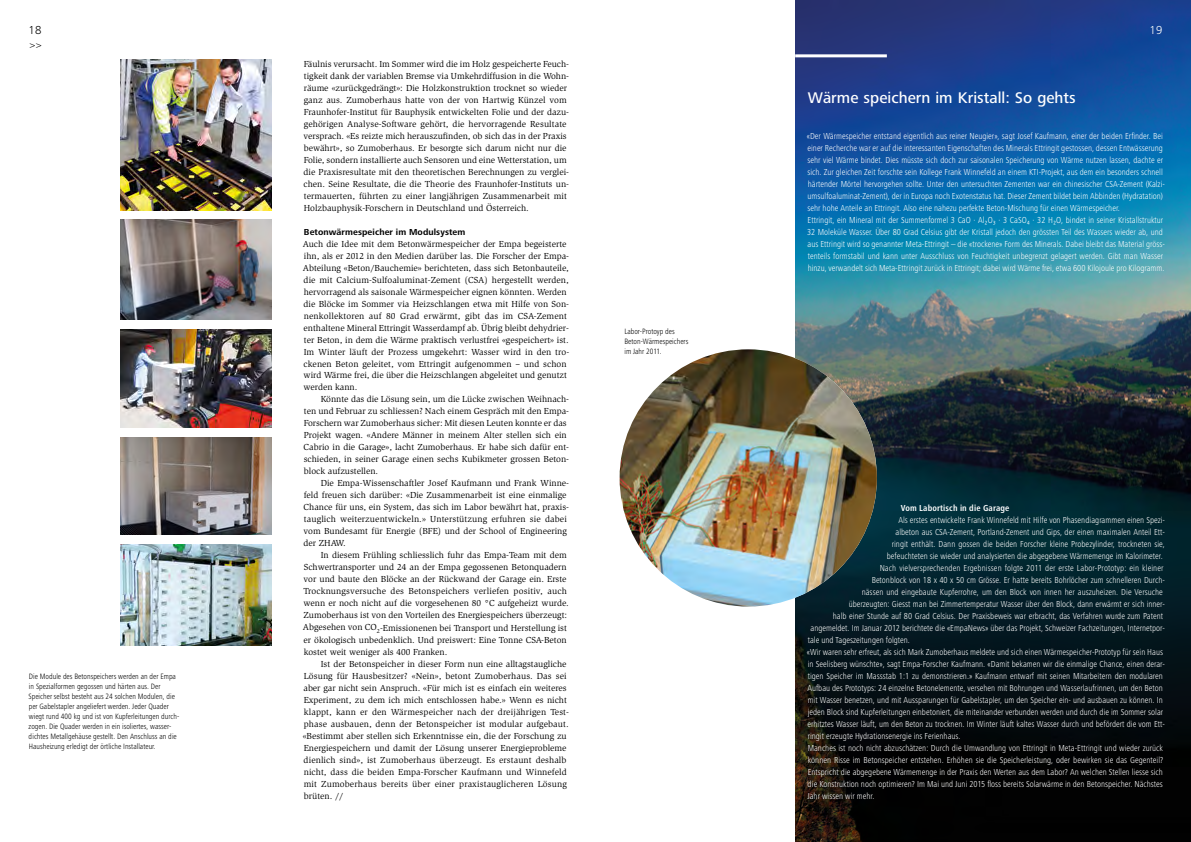
<style>
.page{position:relative;width:1191px;height:842px;background:#fff}
.page>*{position:absolute;margin:0;border:0;box-sizing:border-box;transform-origin:0 0}
.t1{font:500 16px "Frutiger Next Pro";color:#fff}
.t2{font:300 12px "Frutiger Next Pro";color:#000}
.t3{font:300 12px "Frutiger Next Pro";color:#fff}
.t4{font:300 10px "Frutiger Next Pro";color:#000}
.t5{font:9px/12px "Slimbach Std";color:#000}
.t6{font:300 condensed 9px/12px "Frutiger Next Pro";color:#fff}
.t7{font:700 9px "Frutiger Next Pro";letter-spacing:.01em;color:#000}
.t8{font:700 condensed 9px "Frutiger Next Pro";letter-spacing:.015em;color:#fff}
.t9{font:300 condensed 8px/10px "Frutiger Next Pro";color:#000}
</style>
<div class="page">
<img style="left:795px;top:0;width:396px;height:842px">
<hr style="left:795px;top:54px;width:92px;height:3px;background:#fff">
<img style="left:619px;top:349px;width:258px;height:258px;border-radius:129px">
<img style="left:120px;top:219px;width:151px;height:100px">
<img style="left:120px;top:329px;width:151px;height:98px">
<img style="left:120px;top:437px;width:151px;height:97px">
<img style="left:120px;top:60px;width:151px;height:151px">
<img style="left:120px;top:545px;width:151px;height:101px">
<h2 class="t2" style="left:28px;top:23px;width:15px">18</h2>
<p class="t4" style="left:30px;top:39px;width:13px">&gt;&gt;</p>
<p class="t9" style="left:29px;top:671px;width:152px">Die Module des Betonspeichers werden an der Empa in Spezialformen gegossen und härten aus. Der Speicher selbst besteht aus 24 solchen Modulen, die per Gabelstapler angeliefert werden. Jeder Quader wiegt rund 400 kg und ist von Kupferleitungen durch&shy;zogen. Die Quader werden in ein isoliertes, wasser&shy;dichtes Metallgehäuse gestellt. Den Anschluss an die Hausheizung erledigt der örtliche Installateur.</p>
<p class="t5" style="left:303px;top:58px;width:267px">Fäulnis verursacht. Im Sommer wird die im Holz gespeicherte Feuch&shy;tigkeit dank der variablen Bremse via Umkehrdiffusion in die Wohn&shy;räume «zurückgedrängt»: Die Holzkonstruktion trocknet so wieder ganz aus. Zumoberhaus hatte von der von Hartwig Künzel vom Fraunhofer-Institut für Bauphysik entwickelten Folie und der dazu&shy;gehörigen Analyse-Software gehört, die hervorragende Resultate versprach. «Es reizte mich herauszufinden, ob sich das in der Praxis bewährt», so Zumoberhaus. Er besorgte sich darum nicht nur die Folie, sondern installierte auch Sensoren und eine Wetterstation, um die Praxisresultate mit den theoretischen Berechnungen zu verglei&shy;chen. Seine Resultate, die die Theorie des Fraunhofer-Instituts un&shy;termauerten, führten zu einer langjährigen Zusammenarbeit mit Holzbauphysik-Forschern in Deutschland und Österreich.</p>
<p class="t7" style="left:304px;top:226px;width:163px">Betonwärmespeicher im Modulsystem</p>
<p class="t5" style="left:303px;top:238px;width:268px">Auch die Idee mit dem Betonwärmespeicher der Empa begeisterte ihn, als er 2012 in den Medien darüber las. Die Forscher der Empa-Abteilung «Beton/Bauchemie» berichteten, dass sich Betonbauteile, die mit Calcium-Sulfoaluminat-Zement (CSA) hergestellt werden, hervorragend als saisonale Wärmespeicher eignen könnten. Werden die Blöcke im Sommer via Heizschlangen etwa mit Hilfe von Son&shy;nenkollektoren auf 80 Grad erwärmt, gibt das im CSA-Zement enthaltene Mineral Ettringit Wasserdampf ab. Übrig bleibt dehydrier&shy;ter Beton, in dem die Wärme praktisch verlustfrei «gespeichert» ist.<br>Im Winter läuft der Prozess umgekehrt: Wasser wird in den tro&shy;ckenen Beton geleitet, vom Ettringit aufgenommen – und schon wird Wärme frei, die über die Heizschlangen abgeleitet und genutzt werden kann.</p>
<p class="t5" style="left:304px;top:393px;width:267px;text-indent:17px">Könnte das die Lösung sein, um die Lücke zwischen Weihnach&shy;ten und Februar zu schliessen? Nach einem Gespräch mit den Empa-Forschern war Zumoberhaus sicher: Mit diesen Leuten konnte er das Projekt wagen. «Andere Männer in meinem Alter stellen sich ein Cabrio in die Garage», lacht Zumoberhaus. Er habe sich dafür ent&shy;schieden, in seiner Garage einen sechs Kubikmeter grossen Beton&shy;block aufzustellen.</p>
<p class="t5" style="left:303px;top:477px;width:267px;text-indent:17px">Die Empa-Wissenschaftler Josef Kaufmann und Frank Winne&shy;feld freuen sich darüber: «Die Zusammenarbeit ist eine einmalige Chance für uns, ein System, das sich im Labor bewährt hat, praxis&shy;tauglich weiterzuentwickeln.» Unterstützung erfuhren sie dabei vom Bundesamt für Energie (BFE) und der School of Engineering der ZHAW.</p>
<p class="t5" style="left:303px;top:549px;width:267px;text-indent:18px">In diesem Frühling schliesslich fuhr das Empa-Team mit dem Schwertransporter und 24 an der Empa gegossenen Betonquadern vor und baute den Blöcke an der Rückwand der Garage ein. Erste Trocknungsversuche des Betonspeichers verliefen positiv, auch wenn er noch nicht auf die vorgesehenen 80 °C aufgeheizt wurde.<br>Zumoberhaus ist von den Vorteilen des Energiespeichers überzeugt:<br>Abgesehen von CO<sub>2</sub>-Emissionenen bei Transport und Herstellung ist er ökologisch unbedenklich. Und preiswert: Eine Tonne CSA-Beton kostet weit weniger als 400 Franken.</p>
<p class="t5" style="left:303px;top:658px;width:268px;text-indent:18px">Ist der Betonspeicher in dieser Form nun eine alltagstaugliche Lösung für Hausbesitzer? «Nein», betont Zumoberhaus. Das sei aber gar nicht sein Anspruch. «Für mich ist es einfach ein weiteres Experiment, zu dem ich mich entschlossen habe.» Wenn es nicht klappt, kann er den Wärmespeicher nach der dreijährigen Test&shy;phase ausbauen, denn der Betonspeicher ist modular aufgebaut. «Bestimmt aber stellen sich Erkenntnisse ein, die der Forschung zu Energiespeichern und damit der Lösung unserer Energieprobleme dienlich sind», ist Zumoberhaus überzeugt. Es erstaunt deshalb nicht, dass die beiden Empa-Forscher Kaufmann und Winnefeld mit Zumoberhaus bereits über einer praxistauglicheren Lösung brüten. //</p>
<p class="t9" style="left:624px;top:327px;width:66px">Labor-Protoyp des<br>Beton-Wärmespeichers im Jahr 2011.</p>
<h2 class="t3" style="left:1149px;top:23px;width:15px">19</h2>
<h1 class="t1" style="left:808px;top:88px;width:269px">Wärme speichern im Kristall: So gehts</h1>
<p class="t6" style="left:807px;top:130px;width:360px">«Der Wärmespeicher entstand eigentlich aus reiner Neugier», sagt Josef Kaufmann, einer der beiden Erfinder. Bei einer Recherche war er auf die interessanten Eigenschaften des Minerals Ettringit gestossen, dessen Entwässerung sehr viel Wärme bindet. Dies müsste sich doch zur saisonalen Speicherung von Wärme nutzen lassen, dachte er sich. Zur gleichen Zeit forschte sein Kollege Frank Winnefeld an einem KTI-Projekt, aus dem ein besonders schnell härtender Mörtel hervorgehen sollte. Unter den untersuchten Zementen war ein chinesischer CSA-Zement (Kalzi&shy;umsulfoaluminat-Zement), der in Europa noch Exotenstatus hat. Dieser Zement bildet beim Abbinden (Hydratation) sehr hohe Anteile an Ettringit. Also eine nahezu perfekte Beton-Mischung für einen Wärmespeicher.<br>Ettringit, ein Mineral mit der Summenformel 3 CaO · Al2O3 · 3 CaSO4 · 32 H2O, bindet in seiner Kristallstruktur 32 Moleküle Wasser. Über 80 Grad Celsius gibt der Kristall jedoch den grössten Teil des Wassers wieder ab, und aus Ettringit wird so genannter Meta-Ettringit – die «trockene» Form des Minerals. Dabei bleibt das Material gröss&shy;tenteils formstabil und kann unter Ausschluss von Feuchtigkeit unbegrenzt gelagert werden. Gibt man Wasser hinzu, verwandelt sich Meta-Ettringit zurück in Ettringit; dabei wird Wärme frei, etwa 600 Kilojoule pro Kilogramm.</p>
<p class="t8" style="left:900px;top:502px;width:110px">Vom Labortisch in die Garage</p>
<p class="t6" style="left:898px;top:513px;width:268px">Als erstes entwickelte Frank Winnefeld mit Hilfe von Phasendiagrammen einen Spezi-</p>
<p class="t6" style="left:895px;top:525px;width:271px">albeton aus CSA-Zement, Portland-Zement und Gips, der einen maximalen Anteil Ett-</p>
<p class="t6" style="left:891px;top:537px;width:275px">ringit enthält. Dann gossen die beiden Forscher kleine Probezylinder, trockneten sie,</p>
<p class="t6" style="left:886px;top:549px;width:278px">befeuchteten sie wieder und analysierten die abgegebene Wärmemenge im Kalorimeter.</p>
<p class="t6" style="left:879px;top:561px;width:285px">Nach vielversprechenden Ergebnissen folgte 2011 der erste Labor-Prototyp: ein kleiner</p>
<p class="t6" style="left:871px;top:573px;width:295px">Betonblock von 18 x 40 x 50 cm Grösse. Er hatte bereits Bohrlöcher zum schnelleren Durch-</p>
<p class="t6" style="left:861px;top:585px;width:303px">nässen und eingebaute Kupferrohre, um den Block von innen her auszuheizen. Die Versuche</p>
<p class="t6" style="left:848px;top:597px;width:318px">überzeugten: Giesst man bei Zimmertemperatur Wasser über den Block, dann erwärmt er sich inner-</p>
<p class="t6" style="left:832px;top:609px;width:332px">halb einer Stunde auf 80 Grad Celsius. Der Praxisbeweis war erbracht, das Verfahren wurde zum Patent</p>
<p class="t6" style="left:810px;top:621px;width:356px">angemeldet. Im Januar 2012 berichtete die «EmpaNews» über das Projekt, Schweizer Fachzeitungen, Internetpor-</p>
<p class="t6" style="left:807px;top:633px;width:104px">tale und Tageszeitungen folgten.</p>
<p class="t6" style="left:807px;top:645px;width:358px">«Wir waren sehr erfreut, als sich Mark Zumoberhaus meldete und sich einen Wärmespeicher-Prototyp für sein Haus</p>
<p class="t6" style="left:807px;top:657px;width:359px">in Seelisberg wünschte», sagt Empa-Forscher Kaufmann. «Damit bekamen wir die einmalige Chance, einen derar-</p>
<p class="t6" style="left:807px;top:669px;width:357px">tigen Speicher im Massstab 1:1 zu demonstrieren.» Kaufmann entwarf mit seinen Mitarbeitern den modularen</p>
<p class="t6" style="left:807px;top:681px;width:357px">Aufbau des Prototyps: 24 einzelne Betonelemente, versehen mit Bohrungen und Wasserlaufrinnen, um den Beton</p>
<p class="t6" style="left:807px;top:693px;width:357px">mit Wasser benetzen, und mit Aussparungen für Gabelstapler, um den Speicher ein- und ausbauen zu können. In</p>
<p class="t6" style="left:807px;top:705px;width:357px">jeden Block sind Kupferleitungen einbetoniert, die miteinander verbunden werden und durch die im Sommer solar</p>
<p class="t6" style="left:807px;top:717px;width:359px">erhitztes Wasser läuft, um den Beton zu trocknen. Im Winter läuft kaltes Wasser durch und befördert die vom Ett-</p>
<p class="t6" style="left:807px;top:729px;width:154px">ringit erzeugte Hydrationsenergie ins Ferienhaus.</p>
<p class="t6" style="left:807px;top:741px;width:357px">Manches ist noch nicht abzuschätzen: Durch die Umwandlung von Ettringit in Meta-Ettringit und wieder zurück</p>
<p class="t6" style="left:807px;top:753px;width:357px">können Risse im Betonspeicher entstehen. Erhöhen sie die Speicherleistung, oder bewirken sie das Gegenteil?</p>
<p class="t6" style="left:807px;top:765px;width:357px">Entspricht die abgegebene Wärmemenge in der Praxis den Werten aus dem Labor? An welchen Stellen liesse sich</p>
<p class="t6" style="left:807px;top:777px;width:357px">die Konstruktion noch optimieren? Im Mai und Juni 2015 floss bereits Solarwärme in den Betonspeicher. Nächstes</p>
<p class="t6" style="left:807px;top:789px;width:69px">Jahr wissen wir mehr.</p>
</div>
